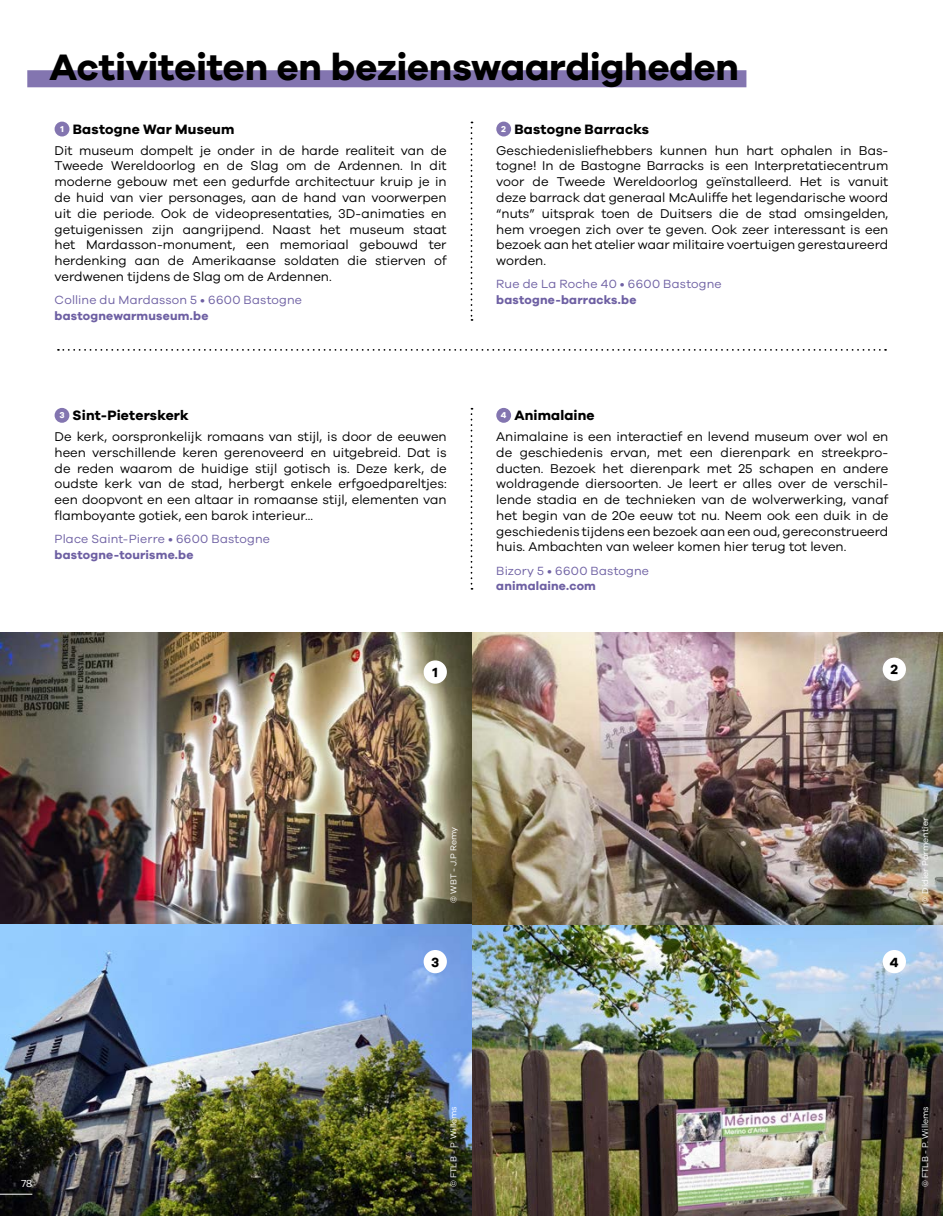
<style>
.page{position:relative;width:943px;height:1216px;background:#fff}
.page>*{position:absolute;margin:0;border:0;box-sizing:border-box;transform-origin:0 0}
.t1{font:700 37.98px "Galano Grotesque";letter-spacing:-.005em;color:#000}
.t2{font:700 14px "Galano Grotesque";letter-spacing:.015em;color:#000}
.t3{font:13.12px/15.8px "Galano Grotesque";color:#000;text-align:justify}
.t4{font:12.25px "Galano Grotesque";letter-spacing:.015em;color:#6e60a3}
.t5{font:700 12.25px "Galano Grotesque";letter-spacing:.015em;color:#6e60a3}
.t6{font:10.5px "Galano Grotesque";color:#fff}
.t7{font:8.75px "Galano Grotesque";color:#fff}
.s1{font-size:8.92px;color:#fff}
</style>
<div class="page">
<img style="left:471px;top:924px;width:472px;height:291px">
<img style="left:471px;top:632px;width:472px;height:292px">
<img style="left:0;top:632px;width:471px;height:583px">
<div style="left:423px;top:660px;width:24px;height:23px;background:#fff;border-radius:50%"></div>
<div style="left:423px;top:949px;width:24px;height:24px;background:#fff;border-radius:50%"></div>
<div style="left:882px;top:657px;width:24px;height:24px;background:#fff;border-radius:50%"></div>
<div style="left:882px;top:949px;width:24px;height:24px;background:#fff;border-radius:50%"></div>
<svg style="left:470px;top:408px;width:2px;height:181px"></svg>
<div style="left:55px;top:408px;width:14px;height:15px;background:#8375b0;border-radius:50%"></div>
<div style="left:496px;top:408px;width:15px;height:15px;background:#8375b0;border-radius:50%"></div>
<svg style="left:470px;top:122px;width:2px;height:199px"></svg>
<div style="left:55px;top:122px;width:14px;height:14px;background:#8375b0;border-radius:50%"></div>
<div style="left:496px;top:122px;width:15px;height:14px;background:#8375b0;border-radius:50%"></div>
<svg style="left:58px;top:349px;width:828px;height:2px"></svg>
<div style="left:27px;top:70px;width:719px;height:17px;background:#8375b0"></div>
<hr style="left:0;top:1193px;width:32px;height:1px;background:#fff">
<h1 class="t1" style="left:50px;top:44px;width:691px">Activiteiten en bezienswaardigheden</h1>
<p class="t2" style="left:60px;top:121px;width:175px"><span class="s1">1</span> Bastogne War Museum</p>
<p class="t3" style="left:55px;top:142px;width:393px">Dit museum dompelt je onder in de harde realiteit van de Tweede Wereldoorlog en de Slag om de Ardennen. In dit moderne gebouw met een gedurfde architectuur kruip je in de huid van vier personages, aan de hand van voorwerpen uit die periode. Ook de videopresentaties, 3D-animaties en getuigenissen zijn aangrijpend. Naast het museum staat het Mardasson-monument, een memoriaal gebouwd ter herdenking aan de Amerikaanse soldaten die stierven of verdwenen tijdens de Slag om de Ardennen.</p>
<p class="t4" style="left:55px;top:292px;width:249px">Colline du Mardasson 5 • 6600 Bastogne</p>
<p class="t5" style="left:55px;top:308px;width:155px">bastognewarmuseum.be</p>
<p class="t2" style="left:73px;top:407px;width:117px">Sint-Pieterskerk</p>
<p class="t3" style="left:55px;top:428px;width:393px">De kerk, oorspronkelijk romaans van stijl, is door de eeuwen heen verschillende keren gerenoveerd en uitgebreid. Dat is de reden waarom de huidige stijl gotisch is. Deze kerk, de oudste kerk van de stad, herbergt enkele erfgoedpareltjes: een doopvont en een altaar in romaanse stijl, elementen van flamboyante gotiek, een barok interieur...</p>
<p class="t4" style="left:55px;top:531px;width:217px">Place Saint-Pierre • 6600 Bastogne</p>
<p class="t5" style="left:55px;top:547px;width:140px">bastogne-tourisme.be</p>
<p class="t2" style="left:514px;top:121px;width:136px">Bastogne Barracks</p>
<p class="t3" style="left:496px;top:142px;width:393px">Geschiedenisliefhebbers kunnen hun hart ophalen in Bas&shy;togne! In de Bastogne Barracks is een Interpretatiecentrum voor de Tweede Wereldoorlog geïnstalleerd. Het is vanuit deze barrack dat generaal McAuliffe het legendarische woord “nuts” uitsprak toen de Duitsers die de stad omsingelden, hem vroegen zich over te geven. Ook zeer interessant is een bezoek aan het atelier waar militaire voertuigen gerestaureerd worden.</p>
<p class="t4" style="left:496px;top:277px;width:227px">Rue de La Roche 40 • 6600 Bastogne</p>
<p class="t5" style="left:496px;top:292px;width:142px">bastogne-barracks.be</p>
<p class="t2" style="left:514px;top:407px;width:82px">Animalaine</p>
<p class="t3" style="left:496px;top:428px;width:393px">Animalaine is een interactief en levend museum over wol en de geschiedenis ervan, met een dierenpark en streekpro&shy;ducten. Bezoek het dierenpark met 25 schapen en andere woldragende diersoorten. Je leert er alles over de verschil&shy;lende stadia en de technieken van de wolverwerking, vanaf het begin van de 20e eeuw tot nu. Neem ook een duik in de geschiedenis tijdens een bezoek aan een oud, gereconstrueerd huis. Ambachten van weleer komen hier terug tot leven.</p>
<p class="t4" style="left:496px;top:563px;width:154px">Bizory 5 • 6600 Bastogne</p>
<p class="t5" style="left:496px;top:578px;width:101px">animalaine.com</p>
<p class="t6" style="left:21px;top:1177px;width:13px">78</p>
<p class="t7" style="left:448px;top:902px;width:77px;rotate:-90deg">© WBT - J.P Remy</p>
<p class="t7" style="left:919px;top:902px;width:87px;rotate:-90deg">© Didier Parmentier</p>
<p class="t7" style="left:448px;top:1187px;width:82px;rotate:-90deg">© FTLB - P. Willems</p>
<p class="t7" style="left:919px;top:1187px;width:82px;rotate:-90deg">© FTLB - P. Willems</p>
</div>
